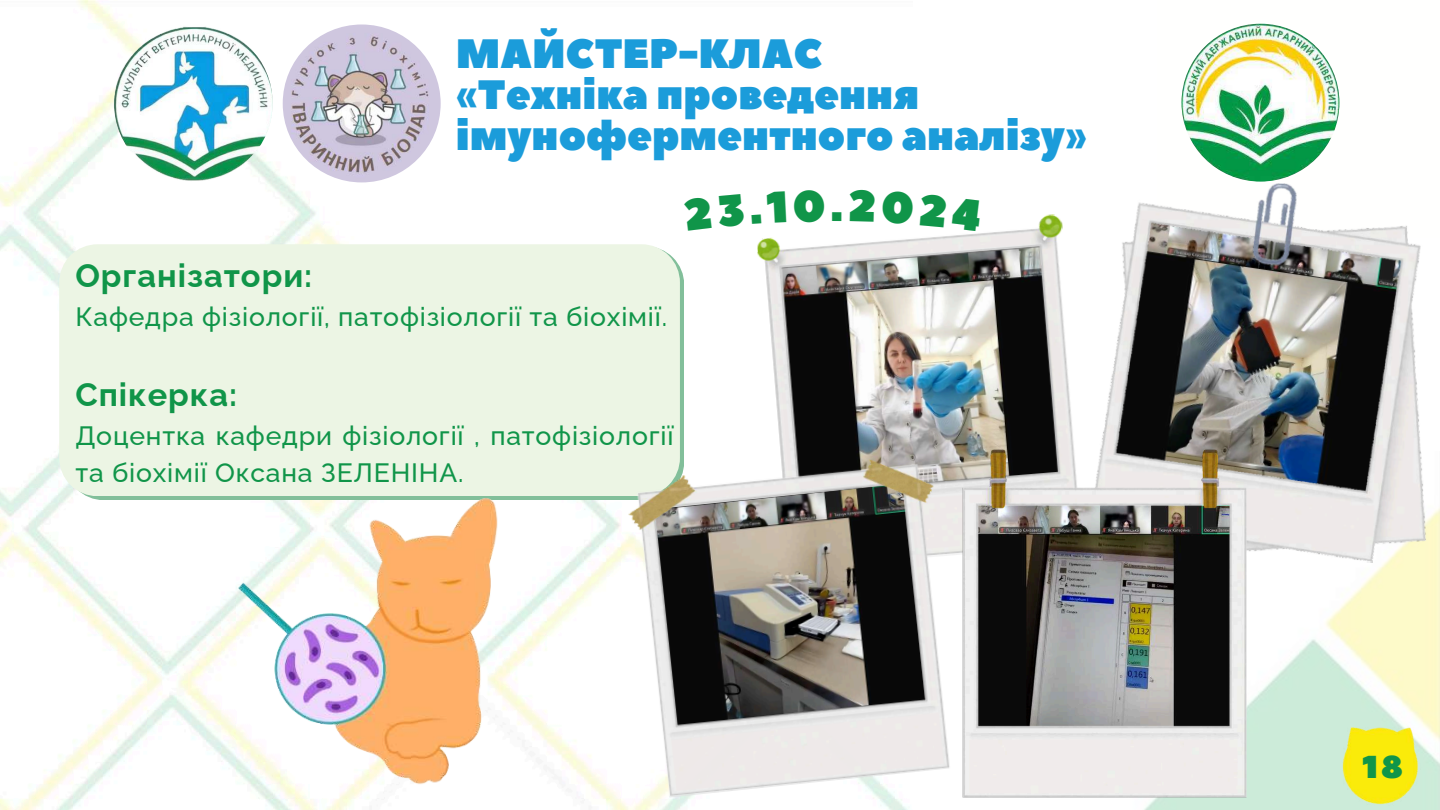
<style>
.page{position:relative;width:1440px;height:810px;background:#fff}
.page>*{position:absolute;margin:0;border:0;box-sizing:border-box;transform-origin:0 0}
.t1{font:44px "Peace Sans";color:#109549}
.t2{font:41px/41.2px "Peace Sans";color:#1b9cda}
.t3{font:700 32.6px "Raleway";letter-spacing:.03em;color:#109549}
.t4{font:31.7px "Peace Sans";color:#109549}
.t5{font:500 26.6px/36.8px "Raleway";letter-spacing:.03em;color:#109549}
</style>
<div class="page">
<img style="left:0;top:0;width:908px;height:810px">
<img style="left:1125px;top:507px;width:315px;height:303px">
<img style="left:1335px;top:711px;width:95px;height:99px">
<img style="left:1181px;top:24px;width:158px;height:158px;border-radius:50%">
<img style="left:114px;top:24px;width:159px;height:158px;border-radius:50%">
<img style="left:283px;top:24px;width:158px;height:158px;border-radius:50%">
<div style="left:59px;top:244px;width:621px;height:252px;background:#ecf5e4"></div>
<img style="left:222px;top:487px;width:299px;height:310px">
<img style="left:756px;top:214px;width:318px;height:236px">
<img style="left:1100px;top:180px;width:332px;height:384px">
<img style="left:625px;top:450px;width:338px;height:349px">
<img style="left:962px;top:450px;width:285px;height:347px">
<svg style="left:684px;top:194px;width:61px;height:37px"></svg>
<svg style="left:752px;top:191px;width:34px;height:33px"></svg>
<svg style="left:794px;top:189px;width:31px;height:34px"></svg>
<svg style="left:849px;top:190px;width:26px;height:32px"></svg>
<svg style="left:882px;top:191px;width:100px;height:40px"></svg>
<h2 class="t2" style="left:456px;top:34px;width:633px">МАЙСТЕР-КЛАС<br>«Техніка проведення імуноферментного аналізу»</h2>
<p class="t3" style="left:75px;top:257px;width:238px">Організатори:</p>
<p class="t5" style="left:75px;top:299px;width:593px">Кафедра фізіології, патофізіології та біохімії.</p>
<p class="t3" style="left:75px;top:375px;width:163px">Спікерка:</p>
<p class="t5" style="left:75px;top:417px;width:600px">Доцентка кафедри фізіології , патофізіології та біохімії Оксана ЗЕЛЕНІНА.</p>
<h1 class="t1" style="left:830px;top:177px;width:15px">.</h1>
<p class="t4" style="left:1363px;top:746px;width:42px">18</p>
</div>
